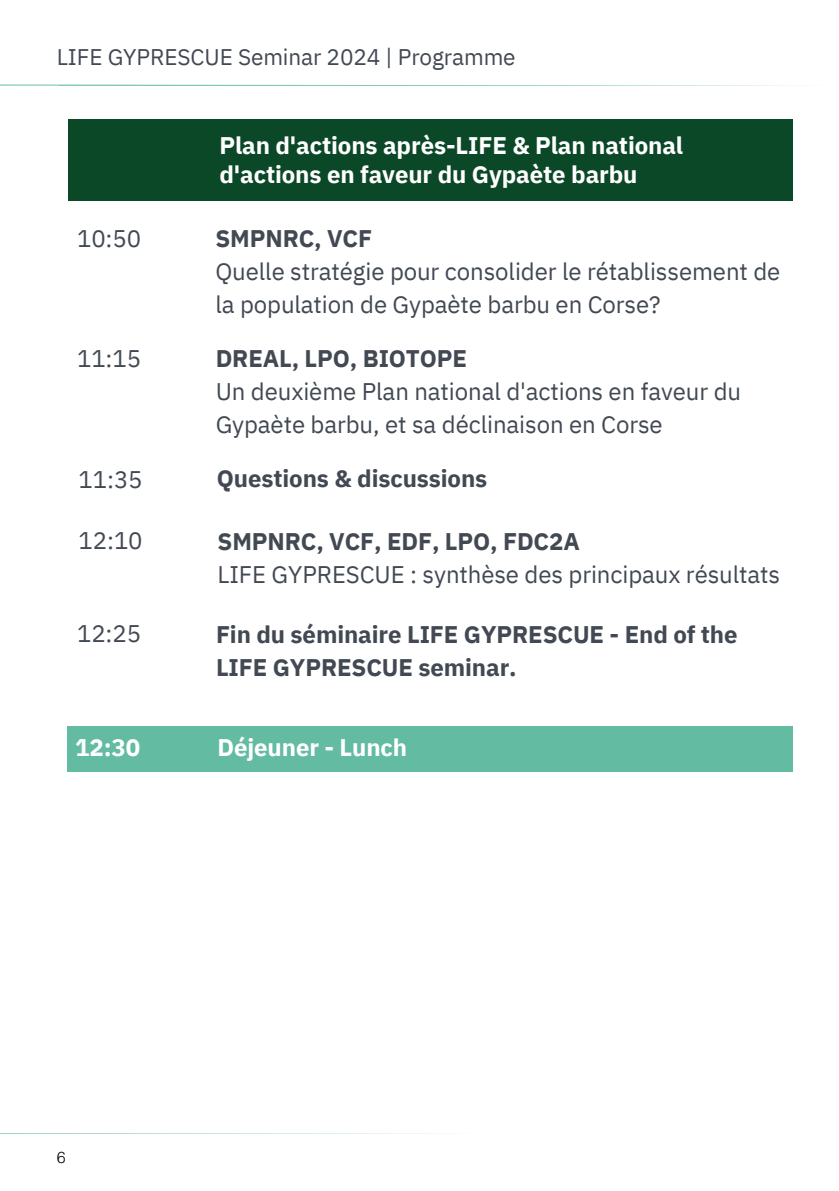
<style>
.page{position:relative;width:839px;height:1191px;background:#fff}
.page>*{position:absolute;margin:0;border:0;box-sizing:border-box;transform-origin:0 0}
.t1{font:24px/33px "IBM Plex Sans";letter-spacing:-.005em;color:#424953}
.t2{font:700 24px/33px "IBM Plex Sans";letter-spacing:-.005em;color:#424953}
.t3{font:700 24px/28.4px "IBM Plex Sans";letter-spacing:-.005em;color:#fff}
.t4{font:22.6px "IBM Plex Sans";letter-spacing:-.005em;color:#424953}
.t5{font:300 16px "Helvetica";color:#000}
</style>
<div class="page">
<svg style="left:0;top:1133px;width:438px;height:1px"></svg>
<div style="left:68px;top:726px;width:724px;height:46px;background:#63bba2"></div>
<svg style="left:0;top:85px;width:790px;height:1px"></svg>
<div style="left:69px;top:120px;width:723px;height:81px;background:#0b4827"></div>
<h1 class="t4" style="left:57px;top:42px;width:460px">LIFE GYPRESCUE Seminar 2024 | Programme</h1>
<p class="t3" style="left:219px;top:131px;width:465px">Plan d'actions après-LIFE &amp; Plan national d'actions en faveur du Gypaète barbu</p>
<p class="t1" style="left:77px;top:222px;width:66px">10:50</p>
<p class="t2" style="left:215px;top:221px;width:158px">SMPNRC, VCF</p>
<p class="t1" style="left:215px;top:254px;width:566px">Quelle stratégie pour consolider le rétablissement de la population de Gypaète barbu en Corse?</p>
<p class="t1" style="left:77px;top:342px;width:66px">11:15</p>
<p class="t2" style="left:216px;top:341px;width:253px">DREAL, LPO, BIOTOPE</p>
<p class="t1" style="left:216px;top:374px;width:527px">Un deuxième Plan national d'actions en faveur du<br>Gypaète barbu, et sa déclinaison en Corse</p>
<p class="t1" style="left:79px;top:462px;width:66px">11:35</p>
<p class="t2" style="left:217px;top:462px;width:272px">Questions &amp; discussions</p>
<p class="t1" style="left:79px;top:523px;width:66px">12:10</p>
<p class="t2" style="left:217px;top:524px;width:364px">SMPNRC, VCF, EDF, LPO, FDC2A</p>
<h1 class="t1" style="left:217px;top:557px;width:564px">LIFE GYPRESCUE : synthèse des principaux résultats</h1>
<h1 class="t1" style="left:77px;top:617px;width:66px">12:25</h1>
<h1 class="t2" style="left:216px;top:618px;width:523px">Fin du séminaire LIFE GYPRESCUE - End of the<br>LIFE GYPRESCUE seminar.</h1>
<p class="t3" style="left:75px;top:733px;width:67px">12:30</p>
<h1 class="t3" style="left:217px;top:733px;width:191px">Déjeuner - Lunch</h1>
<p class="t5" style="left:57px;top:1147px;width:10px">6</p>
</div>
